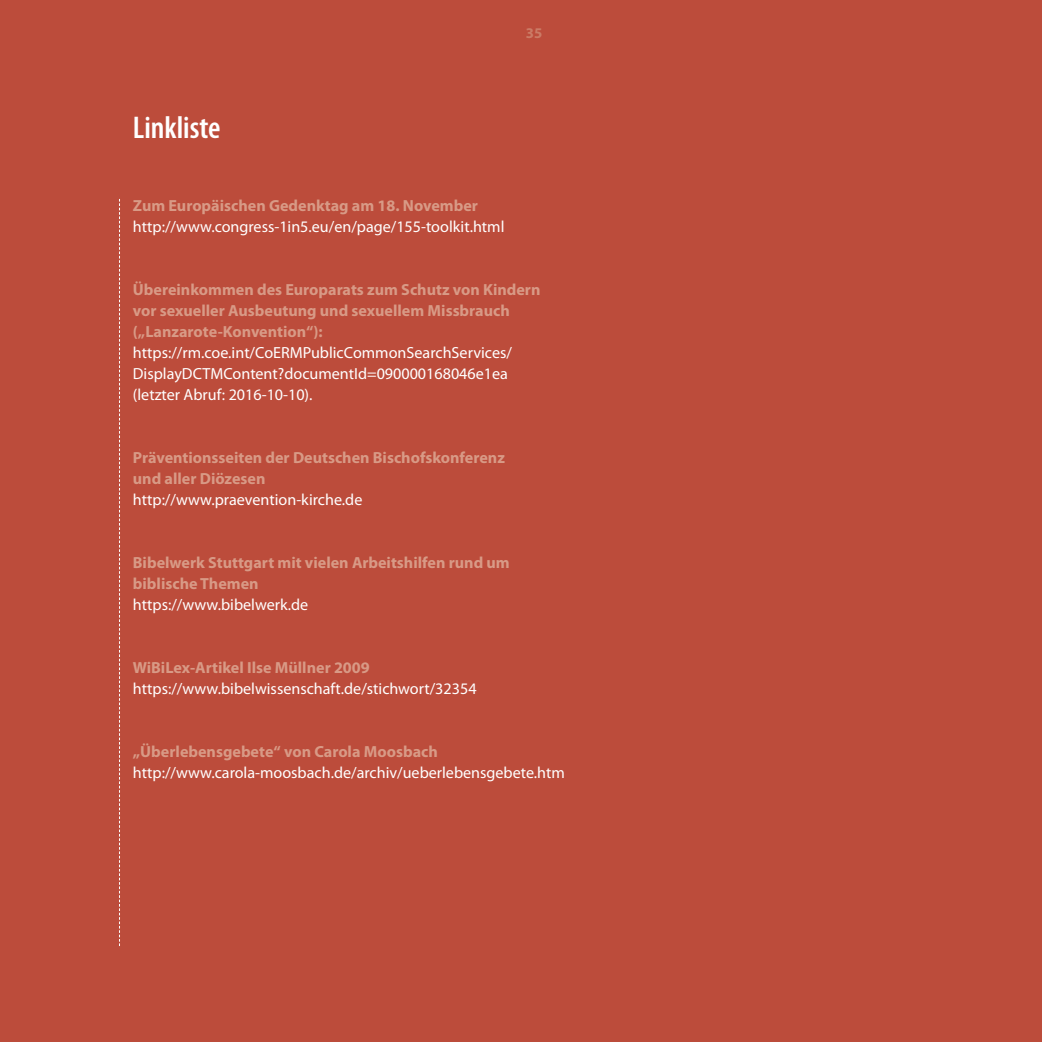
<style>
.page{position:relative;width:1042px;height:1042px;background:#bc4c3b}
.page>*{position:absolute;margin:0;border:0;box-sizing:border-box;transform-origin:0 0}
.t1{font:600 condensed 31.5px "Myriad Pro";color:#fff}
.t2{font:700 16.1px/21px "Myriad Pro";color:#d89a86}
.t3{font:16.1px/21px "Myriad Pro";color:#fff}
.t4{font:700 14.88px "Myriad Pro";color:#cb7b66}
</style>
<div class="page">
<svg style="left:119px;top:199px;width:1px;height:747px"></svg>
<p class="t4" style="left:526px;top:27px;width:18px">35</p>
<h1 class="t1" style="left:133px;top:115px;width:89px">Linkliste</h1>
<p class="t2" style="left:133px;top:196px;width:347px">Zum Europäischen Gedenktag am 18. November</p>
<p class="t3" style="left:133px;top:217px;width:373px">http://www.congress-1in5.eu/en/page/155-toolkit.html</p>
<p class="t2" style="left:133px;top:280px;width:409px">Übereinkommen des Europarats zum Schutz von Kindern vor sexueller Ausbeutung und sexuellem Missbrauch („Lanzarote-Konvention“):</p>
<p class="t3" style="left:133px;top:343px;width:380px">https://rm.coe.int/CoERMPublicCommonSearchServices/<br>DisplayDCTMContent?documentId=090000168046e1ea (letzter Abruf: 2016-10-10).</p>
<p class="t2" style="left:133px;top:448px;width:373px">Präventionsseiten der Deutschen Bischofskonferenz und aller Diözesen</p>
<p class="t3" style="left:133px;top:490px;width:231px">http://www.praevention-kirche.de</p>
<p class="t2" style="left:133px;top:553px;width:378px">Bibelwerk Stuttgart mit vielen Arbeitshilfen rund um biblische Themen</p>
<p class="t3" style="left:133px;top:595px;width:177px">https://www.bibelwerk.de</p>
<p class="t2" style="left:133px;top:658px;width:238px">WiBiLex-Artikel Ilse Müllner 2009</p>
<p class="t3" style="left:133px;top:679px;width:345px">https://www.bibelwissenschaft.de/stichwort/32354</p>
<p class="t2" style="left:133px;top:742px;width:306px">„Überlebensgebete“ von Carola Moosbach</p>
<p class="t3" style="left:133px;top:763px;width:433px">http://www.carola-moosbach.de/archiv/ueberlebensgebete.htm</p>
</div>
